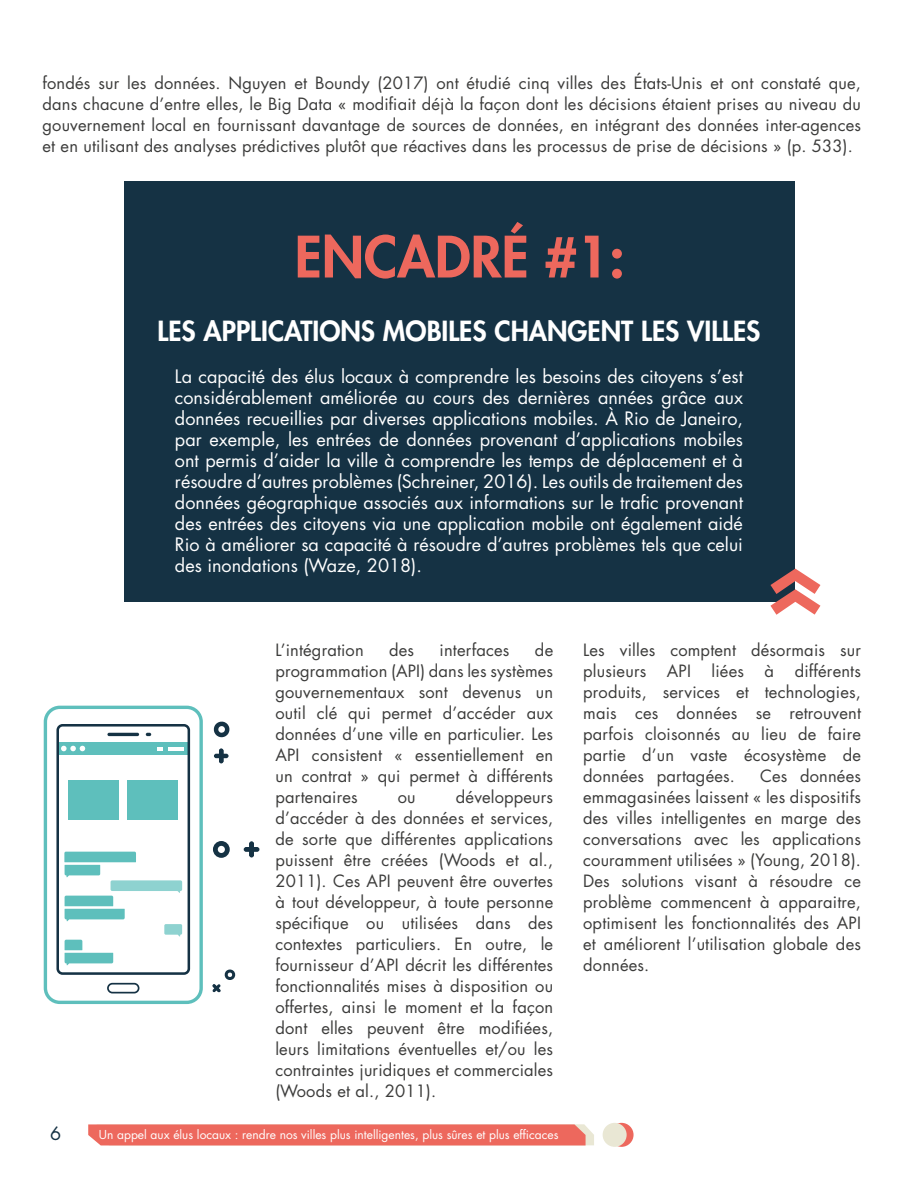
<style>
.page{position:relative;width:918px;height:1188px;background:#fff}
.page>*{position:absolute;margin:0;border:0;box-sizing:border-box;transform-origin:0 0}
.t1{font:800 103.5px "Futura Std";color:#ed685d}
.t2{font:800 55.5px "Futura Std";color:#ed685d}
.t3{font:800 27px "Futura Std";color:#fff}
.t4{font:18px/21px "Futura Std";color:#fff;text-align:justify}
.t5{font:18px "Futura Std";color:#153244}
.t6{font:16.5px/21px "Futura Std";letter-spacing:.01em;color:#3c3c3b;text-align:justify}
.t7{font:12px "Futura Std";color:#fff}
</style>
<div class="page">
<div style="left:610px;top:1123px;width:24px;height:24px;background:#ed685d;border-radius:50%"></div>
<svg style="left:88px;top:1124px;width:506px;height:21px;background:#ed6e63"></svg>
<div style="left:603px;top:1123px;width:24px;height:24px;background:#e9e7d4;border-radius:50%"></div>
<div style="left:124px;top:182px;width:670px;height:420px;background:#153244"></div>
<div style="left:58px;top:742px;width:131px;height:13px;background:#5ebfbc"></div>
<hr style="left:107px;top:733px;width:32px;height:3px;background:#153244;border-radius:2px">
<svg style="left:146px;top:733px;width:5px;height:3px"></svg>
<svg style="left:61px;top:746px;width:24px;height:5px"></svg>
<hr style="left:169px;top:747px;width:15px;height:3px;background:#fff">
<svg style="left:157px;top:747px;width:6px;height:3px"></svg>
<svg style="left:64px;top:852px;width:118px;height:113px"></svg>
<hr style="left:219px;top:749px;width:4px;height:14px;background:#153244;border-radius:2px">
<hr style="left:214px;top:754px;width:15px;height:4px;background:#153244;border-radius:2px">
<div style="left:249px;top:842px;width:5px;height:15px;background:#153244;border-radius:2px"></div>
<div style="left:244px;top:847px;width:15px;height:5px;background:#153244;border-radius:2px"></div>
<svg style="left:214px;top:721px;width:16px;height:16px"></svg>
<svg style="left:213px;top:841px;width:17px;height:17px"></svg>
<svg style="left:212px;top:969px;width:24px;height:23px"></svg>
<div style="left:68px;top:781px;width:51px;height:39px;background:#5ebfbc"></div>
<div style="left:128px;top:781px;width:50px;height:39px;background:#5ebfbc"></div>
<div style="left:56px;top:724px;width:134px;height:251px;border:3px solid #153244;border-radius:5px"></div>
<div style="left:44px;top:706px;width:159px;height:298px;border:3px solid #5ebfbc;border-radius:14px"></div>
<div style="left:107px;top:983px;width:32px;height:10px;border:2px solid #153244;border-radius:4px"></div>
<p class="t6" style="left:43px;top:72px;width:820px">fondés sur les données. Nguyen et Boundy (2017) ont étudié cinq villes des États-Unis et ont constaté que, dans chacune d’entre elles, le Big Data « modifiait déjà la façon dont les décisions étaient prises au niveau du gouvernement local en fournissant davantage de sources de données, en intégrant des données inter-agences et en utilisant des analyses prédictives plutôt que réactives dans les processus de prise de décisions » (p. 533).</p>
<h2 class="t2" style="left:295px;top:222px;width:332px">ENCADRÉ #1:</h2>
<h3 class="t3" style="left:158px;top:313px;width:604px">LES APPLICATIONS MOBILES CHANGENT LES VILLES</h3>
<p class="t4" style="left:175px;top:366px;width:570px">La capacité des élus locaux à comprendre les besoins des citoyens s’est considérablement améliorée au cours des dernières années grâce aux données recueillies par diverses applications mobiles. À Rio de Janeiro, par exemple, les entrées de données provenant d’applications mobiles ont permis d’aider la ville à comprendre les temps de déplacement et à résoudre d’autres problèmes (Schreiner, 2016). Les outils de traitement des données géographique associés aux informations sur le trafic provenant des entrées des citoyens via une application mobile ont également aidé Rio à améliorer sa capacité à résoudre d’autres problèmes tels que celui des inondations (Waze, 2018).</p>
<h1 class="t1" style="left:866px;top:567px;width:55px;rotate:90deg">«</h1>
<p class="t6" style="left:275px;top:639px;width:90px">L’intégration</p>
<p class="t6" style="left:389px;top:639px;width:26px">des</p>
<p class="t6" style="left:440px;top:639px;width:71px">interfaces</p>
<p class="t6" style="left:275px;top:639px;width:279px;text-indent:260px">de programmation (API) dans les systèmes gouvernementaux sont devenus un outil clé qui permet d’accéder aux données d’une ville en particulier. Les API consistent « essentiellement en un contrat » qui permet à différents partenaires</p>
<p class="t6" style="left:275px;top:786px;width:279px;text-indent:181px">développeurs d’accéder à des données et services, de sorte que différentes applications puissent être créées (Woods et al., 2011). Ces API peuvent être ouvertes à tout développeur, à toute personne spécifique ou utilisées dans des contextes particuliers. En outre, le fournisseur d’API décrit les différentes fonctionnalités mises à disposition ou offertes, ainsi le moment et la façon dont elles peuvent être modifiées, leurs limitations éventuelles et/ou les contraintes juridiques et commerciales (Woods et al., 2011).</p>
<p class="t6" style="left:398px;top:786px;width:19px">ou</p>
<p class="t5" style="left:50px;top:1122px;width:13px">6</p>
<p class="t7" style="left:99px;top:1127px;width:461px">Un appel aux élus locaux : rendre nos villes plus intelligentes, plus sûres et plus efficaces</p>
<p class="t6" style="left:583px;top:639px;width:279px">Les villes comptent désormais sur plusieurs API liées à différents produits, services et technologies, mais ces données se retrouvent parfois cloisonnés au lieu de faire partie d’un vaste écosystème de données partagées.</p>
<p class="t6" style="left:583px;top:765px;width:279px;text-indent:177px">Ces données emmagasinées laissent « les dispositifs des villes intelligentes en marge des conversations avec les applications couramment utilisées » (Young, 2018).<br>Des solutions visant à résoudre ce problème commencent à apparaitre, optimisent les fonctionnalités des API et améliorent l’utilisation globale des données.</p>
</div>
